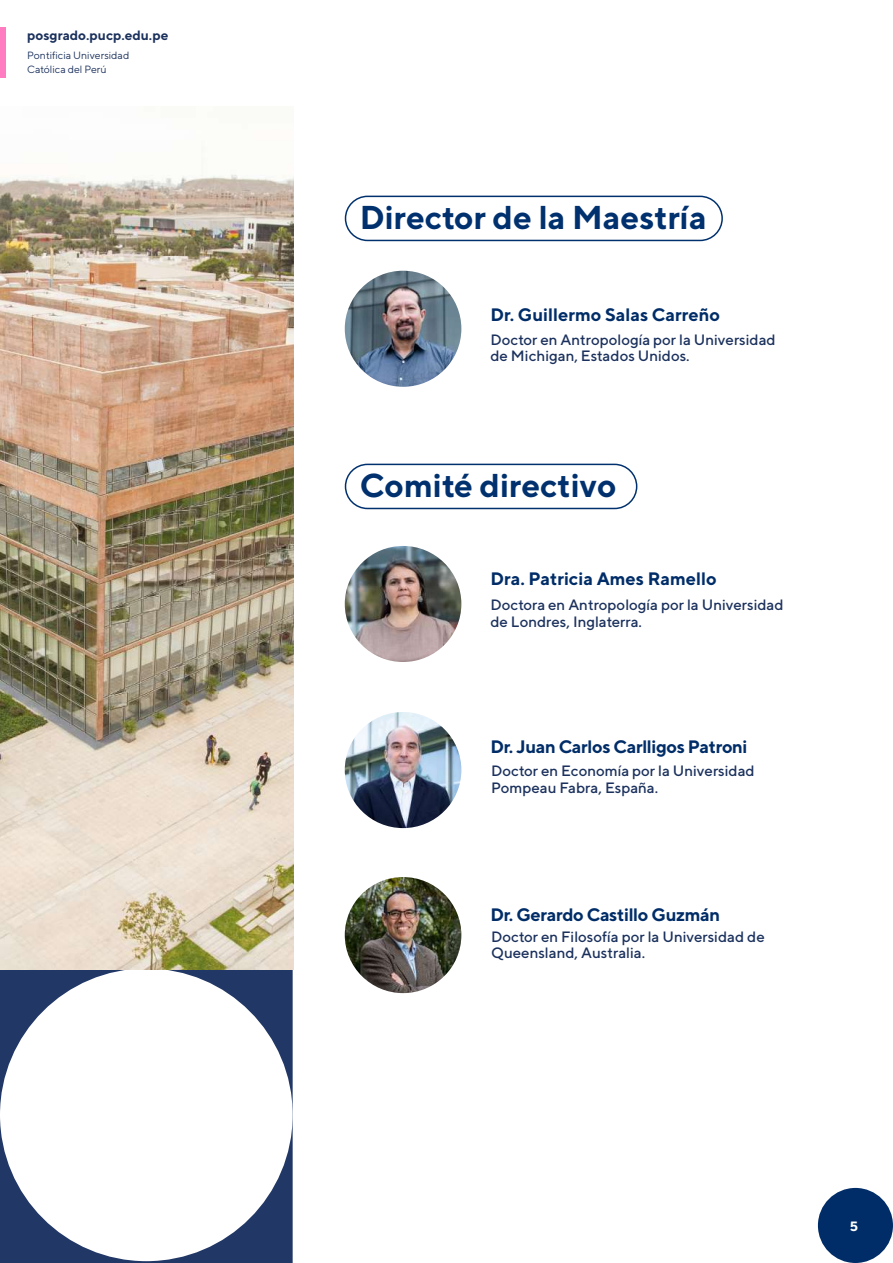
<style>
.page{position:relative;width:893px;height:1263px;background:#fff}
.page>*{position:absolute;margin:0;border:0;box-sizing:border-box;transform-origin:0 0}
.t1{font:700 33px "TT Norms";color:#00316e}
.t2{font:700 18px "TT Norms";letter-spacing:-.02em;color:#002d68}
.t3{font:700 18px "TT Norms";color:#002d68}
.t4{font:500 15px/16.5px "TT Norms";color:#1b315d}
.t5{font:700 13.5px "TT Norms";color:#1b315d}
.t6{font:700 13.5px "TT Norms";color:#fff}
.t7{font:10.5px/13.8px "TT Norms";color:#1b315d}
</style>
<div class="page">
<div style="left:818px;top:1188px;width:75px;height:75px;background:#002d68;border-radius:50%"></div>
<div style="left:0;top:28px;width:5px;height:50px;background:#ff7cc1"></div>
<div style="left:0;top:819px;width:293px;height:444px;background:#213766"></div>
<div style="left:0;top:968px;width:293px;height:293px;background:#fff;border-radius:50%"></div>
<img style="left:0;top:146px;width:293px;height:823px">
<div style="left:345px;top:196px;width:378px;height:45px;border:2px solid #00316e;border-radius:22px"></div>
<div style="left:345px;top:464px;width:292px;height:45px;border:2px solid #00316e;border-radius:22px"></div>
<img style="left:345px;top:271px;width:116px;height:116px;border-radius:58px">
<img style="left:345px;top:546px;width:116px;height:116px;border-radius:58px">
<img style="left:345px;top:712px;width:116px;height:116px;border-radius:58px">
<img style="left:345px;top:877px;width:116px;height:116px;border-radius:58px">
<p class="t5" style="left:27px;top:27px;width:143px">posgrado.pucp.edu.pe</p>
<p class="t7" style="left:27px;top:48px;width:104px">Pontificia Universidad<br>Católica del Perú</p>
<h1 class="t1" style="left:360px;top:197px;width:348px">Director de la Maestría</h1>
<p class="t3" style="left:490px;top:303px;width:231px">Dr. Guillermo Salas Carreño</p>
<p class="t4" style="left:490px;top:331px;width:287px">Doctor en Antropología por la Universidad de Michigan, Estados Unidos.</p>
<h1 class="t1" style="left:360px;top:465px;width:258px">Comité directivo</h1>
<p class="t3" style="left:490px;top:567px;width:228px">Dra. Patricia Ames Ramello</p>
<p class="t4" style="left:490px;top:596px;width:295px">Doctora en Antropología por la Universidad de Londres, Inglaterra.</p>
<p class="t2" style="left:490px;top:735px;width:259px">Dr. Juan Carlos Carlligos Patroni</p>
<p class="t4" style="left:491px;top:762px;width:265px">Doctor en Economía por la Universidad<br>Pompeau Fabra, España.</p>
<p class="t2" style="left:490px;top:903px;width:231px">Dr. Gerardo Castillo Guzmán</p>
<p class="t4" style="left:491px;top:928px;width:275px">Doctor en Filosofía por la Universidad de<br>Queensland, Australia.</p>
<p class="t6" style="left:850px;top:1218px;width:10px">5</p>
</div>
